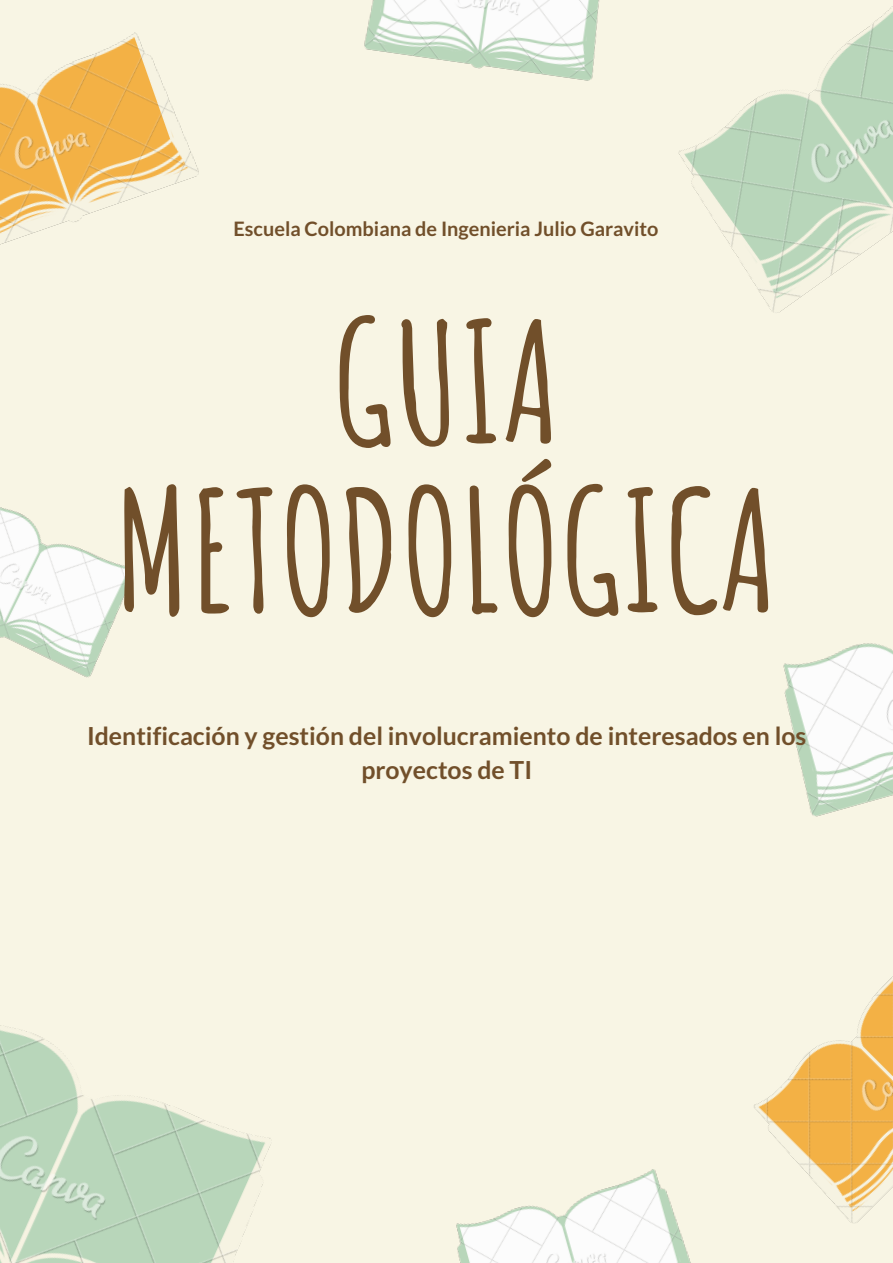
<style>
.page{position:relative;width:893px;height:1263px;background:#f8f5e4}
.page>*{position:absolute;margin:0;border:0;box-sizing:border-box;transform-origin:0 0}
.t1{font:700 165.52px/168.8px "Amatic SC";color:#714f2a;text-align:center}
.t2{font:700 24.83px/34.3px "Lato";color:#714f2a;text-align:center}
.t3{font:700 19.88px "Lato";color:#714f2a}
</style>
<div class="page">
<img style="left:364px;top:0;width:235px;height:81px">
<img style="left:599px;top:0;width:294px;height:313px">
<img style="left:0;top:32px;width:199px;height:213px">
<img style="left:0;top:507px;width:132px;height:171px">
<img style="left:0;top:1025px;width:271px;height:238px">
<img style="left:456px;top:1169px;width:226px;height:94px">
<img style="left:783px;top:643px;width:110px;height:174px">
<img style="left:682px;top:976px;width:211px;height:287px">
<p class="t3" style="left:234px;top:217px;width:426px">Escuela Colombiana de Ingenieria Julio Garavito</p>
<h1 class="t1" style="left:115px;top:295px;width:664px">GUIA<br>METODOLÓGICA</h1>
<p class="t2" style="left:87px;top:718px;width:721px">Identificación y gestión del involucramiento de interesados en los proyectos de TI</p>
</div>
